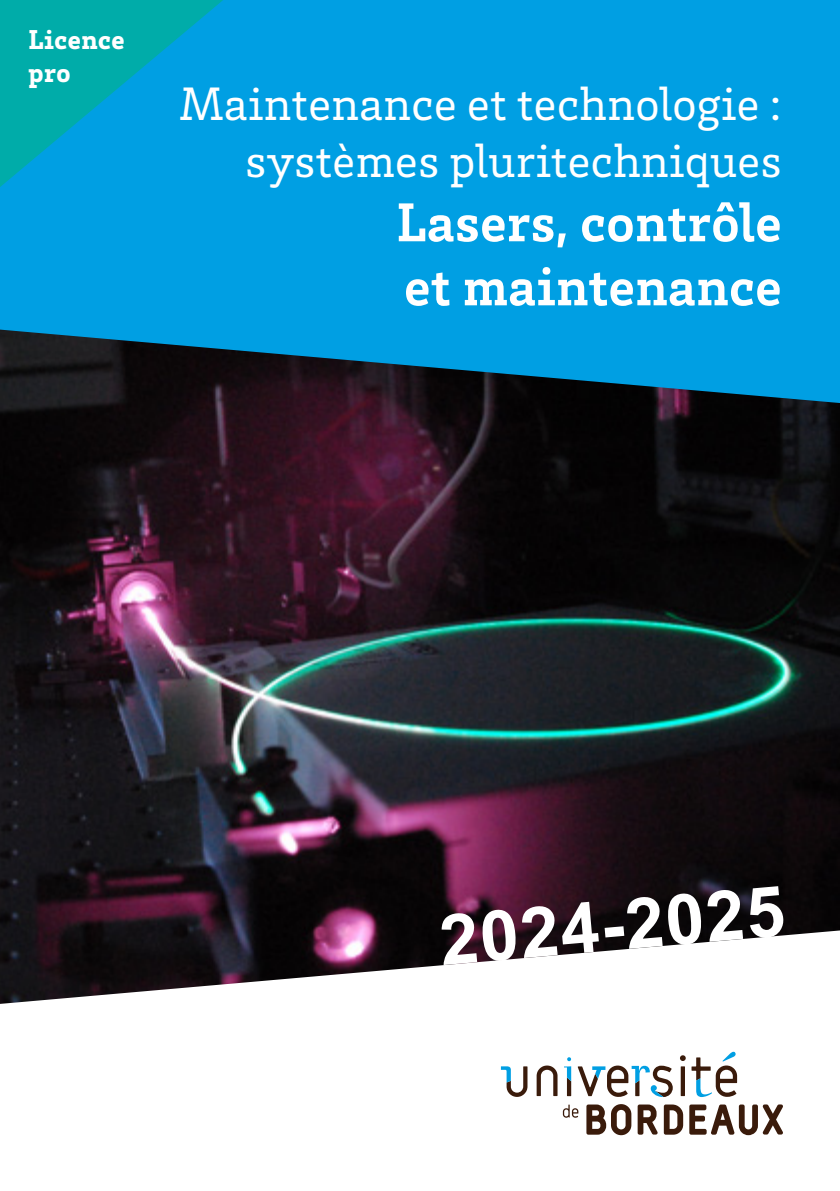
<style>
.page{position:relative;width:840px;height:1191px;background:#fff}
.page>*{position:absolute;margin:0;border:0;box-sizing:border-box;transform-origin:0 0}
.t1{font:700 70px "Arial";color:#fff}
.t2{font:700 56px/64px "Brix Slab";letter-spacing:.01em;color:#fff}
.t3{font:48px/57.6px "Brix Slab";letter-spacing:.01em;color:#fff;text-align:right}
.t4{font:900 28px/33.6px "Brix Slab";letter-spacing:.02em;color:#fff}
</style>
<div class="page">
<img style="left:0;top:403px;width:839px;height:527px">
<svg style="left:0;top:0;width:839px;height:403px;background:#0290cd"></svg>
<svg style="left:0;top:0;width:223px;height:187px;background:#00a5c5"></svg>
<svg style="left:0;top:930px;width:839px;height:74px"></svg>
<svg style="left:536px;top:1065px;width:21px;height:31px"></svg>
<svg style="left:680px;top:1055px;width:5px;height:41px"></svg>
<svg style="left:500px;top:1066px;width:27px;height:31px"></svg>
<svg style="left:564px;top:1057px;width:7px;height:39px"></svg>
<svg style="left:577px;top:1065px;width:95px;height:32px"></svg>
<svg style="left:691px;top:1051px;width:45px;height:46px"></svg>
<svg style="left:586px;top:1104px;width:45px;height:31px"></svg>
<svg style="left:663px;top:1104px;width:19px;height:30px"></svg>
<svg style="left:689px;top:1104px;width:93px;height:31px"></svg>
<svg style="left:637px;top:1104px;width:20px;height:30px"></svg>
<svg style="left:562px;top:1104px;width:16px;height:13px"></svg>
<p class="t4" style="left:28px;top:21px;width:98px">Licence pro</p>
<p class="t3" style="left:179px;top:73px;width:603px">Maintenance et technologie : systèmes pluritechniques</p>
<p class="t2" style="left:396px;top:188px;width:386px">Lasers, contrôle et maintenance</p>
<h1 class="t1" style="left:435px;top:894px;width:347px;rotate:-5deg">2024-2025</h1>
</div>
